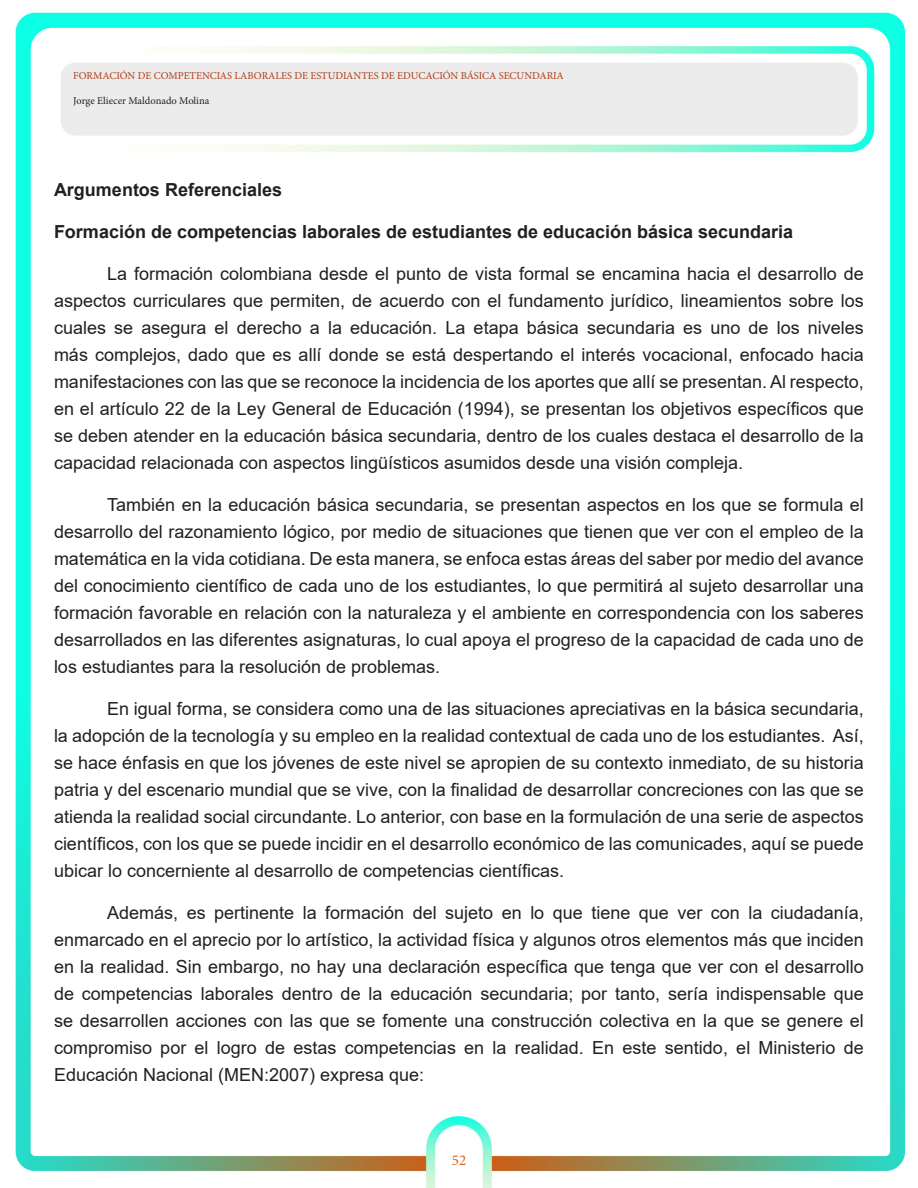
<style>
.page{position:relative;width:918px;height:1188px;background:#fff}
.page>*{position:absolute;margin:0;border:0;box-sizing:border-box;transform-origin:0 0}
.t1{font:18px/27px "Arial";color:#231f20;text-align:justify}
.t2{font:700 18px "Arial";color:#231f20}
.t3{font:15px "Minion Pro";color:#db6514}
.t4{font:10.5px "Minion Pro";color:#b13b17}
.t5{font:10.5px "Minion Pro";color:#231f20}
</style>
<div class="page">
<img style="left:15px;top:12px;width:891px;height:1176px">
<p class="t4" style="left:73px;top:68px;width:492px">FORMACIÓN DE COMPETENCIAS LABORALES DE ESTUDIANTES DE EDUCACIÓN BÁSICA SECUNDARIA</p>
<p class="t5" style="left:73px;top:93px;width:138px">Jorge Eliecer Maldonado Molina</p>
<p class="t2" style="left:54px;top:177px;width:230px">Argumentos Referenciales</p>
<p class="t2" style="left:54px;top:219px;width:741px">Formación de competencias laborales de estudiantes de educación básica secundaria</p>
<p class="t1" style="left:54px;top:260px;width:811px;text-indent:53px">La formación colombiana desde el punto de vista formal se encamina hacia el desarrollo de aspectos curriculares que permiten, de acuerdo con el fundamento jurídico, lineamientos sobre los cuales se asegura el derecho a la educación. La etapa básica secundaria es uno de los niveles más complejos, dado que es allí donde se está despertando el interés vocacional, enfocado hacia manifestaciones con las que se reconoce la incidencia de los aportes que allí se presentan. Al respecto, en el artículo 22 de la Ley General de Educación (1994), se presentan los objetivos específicos que se deben atender en la educación básica secundaria, dentro de los cuales destaca el desarrollo de la capacidad relacionada con aspectos lingüísticos asumidos desde una visión compleja.</p>
<p class="t1" style="left:54px;top:491px;width:811px;text-indent:53px">También en la educación básica secundaria, se presentan aspectos en los que se formula el desarrollo del razonamiento lógico, por medio de situaciones que tienen que ver con el empleo de la matemática en la vida cotidiana. De esta manera, se enfoca estas áreas del saber por medio del avance del conocimiento científico de cada uno de los estudiantes, lo que permitirá al sujeto desarrollar una formación favorable en relación con la naturaleza y el ambiente en correspondencia con los saberes desarrollados en las diferentes asignaturas, lo cual apoya el progreso de la capacidad de cada uno de los estudiantes para la resolución de problemas.</p>
<p class="t1" style="left:54px;top:695px;width:811px;text-indent:53px">En igual forma, se considera como una de las situaciones apreciativas en la básica secundaria, la adopción de la tecnología y su empleo en la realidad contextual de cada uno de los estudiantes. Así, se hace énfasis en que los jóvenes de este nivel se apropien de su contexto inmediato, de su historia patria y del escenario mundial que se vive, con la finalidad de desarrollar concreciones con las que se atienda la realidad social circundante. Lo anterior, con base en la formulación de una serie de aspectos científicos, con los que se puede incidir en el desarrollo económico de las comunicades, aquí se puede ubicar lo concerniente al desarrollo de competencias científicas.</p>
<p class="t1" style="left:54px;top:899px;width:811px;text-indent:53px">Además, es pertinente la formación del sujeto en lo que tiene que ver con la ciudadanía, enmarcado en el aprecio por lo artístico, la actividad física y algunos otros elementos más que inciden en la realidad. Sin embargo, no hay una declaración específica que tenga que ver con el desarrollo de competencias laborales dentro de la educación secundaria; por tanto, sería indispensable que se desarrollen acciones con las que se fomente una construcción colectiva en la que se genere el compromiso por el logro de estas competencias en la realidad. En este sentido, el Ministerio de Educación Nacional (MEN:2007) expresa que:</p>
<p class="t3" style="left:452px;top:1150px;width:16px">52</p>
</div>
